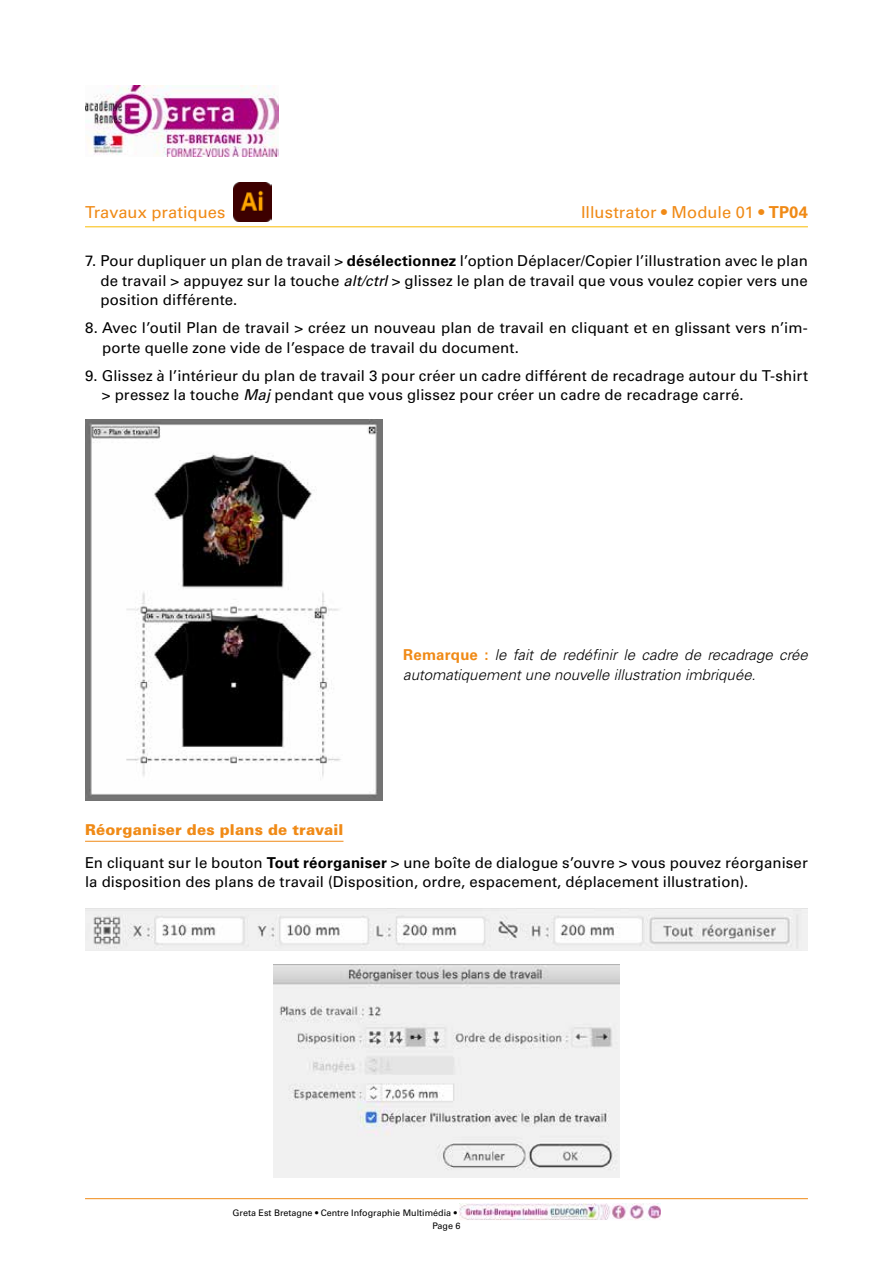
<style>
.page{position:relative;width:893px;height:1263px;background:#fff}
.page>*{position:absolute;margin:0;border:0;box-sizing:border-box;transform-origin:0 0}
.t1{font:16.5px "Univers LT Std";color:#f08a16}
.t2{font:15px/19.5px "Univers LT Std";letter-spacing:.005em;color:#000}
.t3{font:italic 300 15px/19.5px "Univers LT Std";color:#000}
.t4{font:9px/12.9px "Univers LT Std";color:#000}
.s1{font-weight:700}
.s2{font-style:italic}
.s3{font-weight:700;font-style:normal;color:#f08a16}
.s4{font-weight:900;color:#f08a16}
</style>
<div class="page">
<hr style="left:85px;top:841px;width:258px;height:1px;background:#f08a16">
<img style="left:85px;top:420px;width:297px;height:380px">
<img style="left:85px;top:908px;width:723px;height:43px">
<img style="left:273px;top:964px;width:346px;height:214px">
<hr style="left:85px;top:1198px;width:723px;height:1px;background:#f08a16">
<img style="left:459px;top:1203px;width:201px;height:17px">
<img style="left:85px;top:85px;width:193px;height:71px">
<hr style="left:85px;top:226px;width:723px;height:1px;background:#fabb00">
<img style="left:234px;top:183px;width:38px;height:38px">
<p class="t1" style="left:85px;top:202px;width:142px">Travaux pratiques</p>
<p class="t1" style="left:581px;top:202px;width:228px">Illustrator • Module 01 • <span class="s1">TP04</span></p>
<p class="t2" style="left:101px;top:251px;width:709px;text-align:justify;text-indent:-15px">7. Pour dupliquer un plan de travail &gt; <span class="s1">désélectionnez</span> l’option Déplacer/Copier l’illustration avec le plan de travail &gt; appuyez sur la touche <span class="s2">alt/ctrl</span> &gt; glissez le plan de travail que vous voulez copier vers une position différente.</p>
<p class="t2" style="left:102px;top:318px;width:707px;text-indent:-17px">8. Avec l’outil Plan de travail &gt; créez un nouveau plan de travail en cliquant et en glissant vers n’im&shy;porte quelle zone vide de l’espace de travail du document.</p>
<p class="t2" style="left:102px;top:366px;width:708px;text-indent:-17px">9. Glissez à l’intérieur du plan de travail 3 pour créer un cadre différent de recadrage autour du T-shirt &gt; pressez la touche <span class="s2">Maj</span> pendant que vous glissez pour créer un cadre de recadrage carré.</p>
<p class="t3" style="left:403px;top:645px;width:406px"><span class="s3">Remarque :</span> le fait de redéfinir le cadre de recadrage crée automatiquement une nouvelle illustration imbriquée.</p>
<p class="t2" style="left:85px;top:814px;width:724px;line-height:32.2px"><span class="s4">Réorganiser des plans de travail<br></span>En cliquant sur le bouton <span class="s1">Tout réorganiser</span> &gt; une boîte de dialogue s’ouvre &gt; vous pouvez réorganiser</p>
<p class="t2" style="left:85px;top:872px;width:665px">la disposition des plans de travail (Disposition, ordre, espacement, déplacement illustration).</p>
<p class="t4" style="left:432px;top:1206px;width:30px;text-indent:-200px">Greta Est Bretagne • Centre Infographie Multimédia •<br>Page 6</p>
</div>
